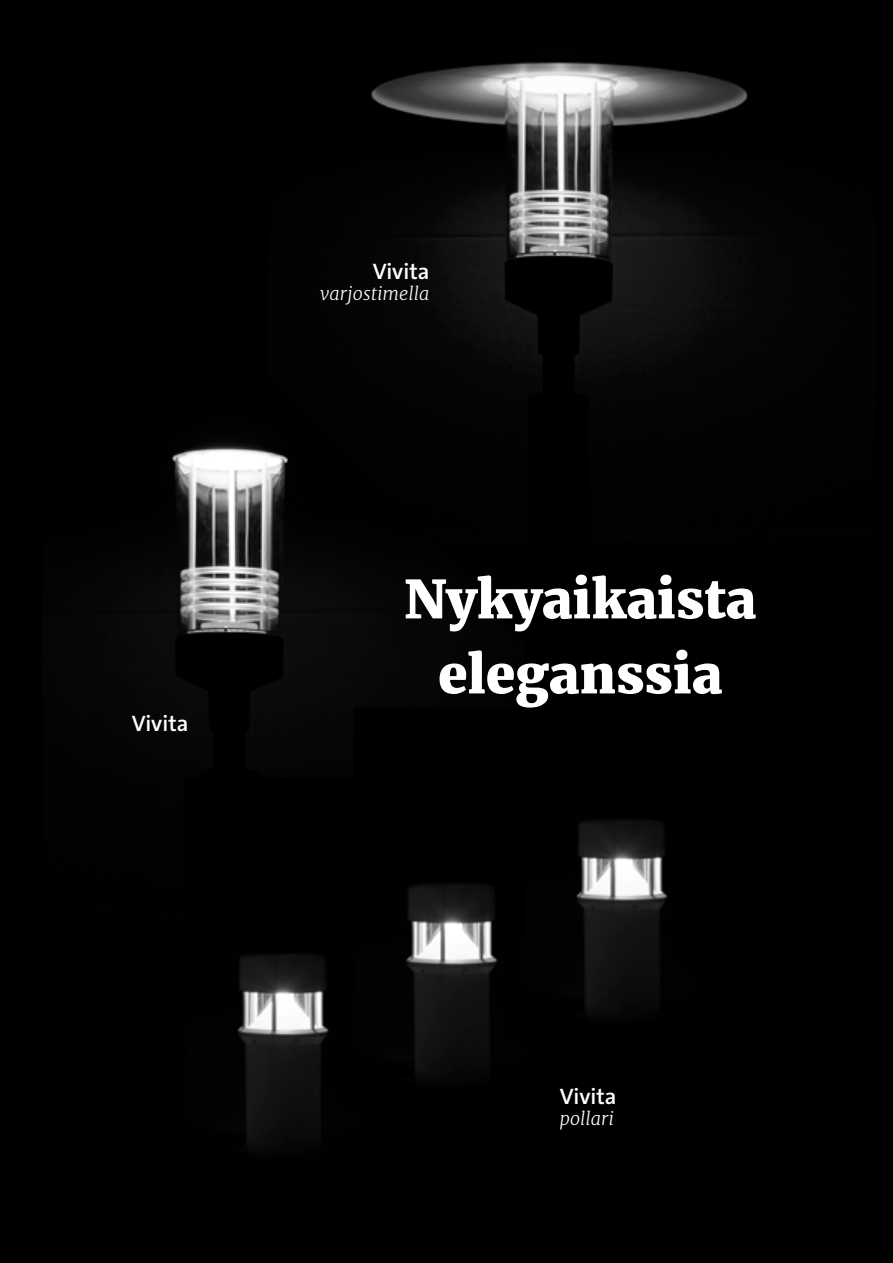
<style>
.page{position:relative;width:893px;height:1263px;background:#fff}
.page>*{position:absolute;margin:0;border:0;box-sizing:border-box;transform-origin:0 0}
.t1{font:900 52.5px/75px "Merriweather";color:#fff;text-align:center}
.t2{font:22.5px "Fagerhult The Sans LT6";color:#fff}
.t3{font:italic 300 18px "Merriweather";color:#fff}
</style>
<div class="page">
<img style="left:0;top:0;width:893px;height:1263px">
<p class="t2" style="left:132px;top:709px;width:58px">Vivita</p>
<p class="t2" style="left:373px;top:257px;width:58px">Vivita</p>
<p class="t3" style="left:320px;top:282px;width:111px">varjostimella</p>
<p class="t1" style="left:404px;top:561px;width:353px">Nykyaikaista eleganssia</p>
<p class="t2" style="left:560px;top:1081px;width:58px">Vivita</p>
<p class="t3" style="left:560px;top:1107px;width:56px">pollari</p>
</div>
